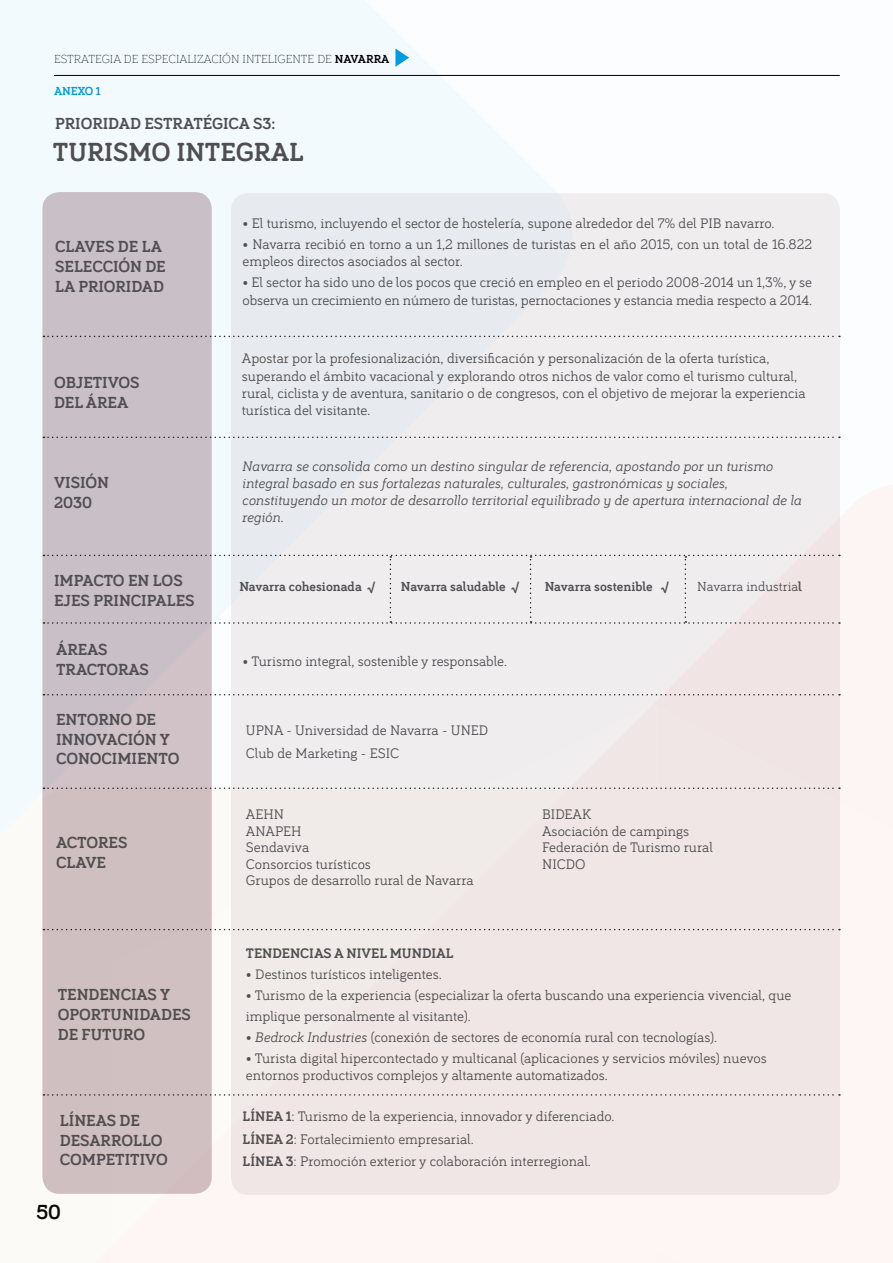
<style>
.page{position:relative;width:893px;height:1263px;background:#fff}
.page>*{position:absolute;margin:0;border:0;box-sizing:border-box;transform-origin:0 0}
.t1{font:700 27px "Bariol Serif";color:#4f4e50}
.t2{font:700 21px "Bariol Serif";color:#000}
.t3{font:700 16.5px/19.8px "Bariol Serif";color:#4f4e50}
.t4{font:14.25px/16.5px "Bariol Serif";color:#4f4e50}
.t5{font:italic 14.25px/17.1px "Bariol Serif";color:#4f4e50}
.t6{font:700 14.25px "Bariol Serif";color:#4f4e50}
.t7{font:700 13.5px "Bariol Serif";color:#4f4e50}
.t8{font:13.5px "Bariol Serif";color:#4f4e50}
.t9{font:300 12px "Bariol Serif";color:#000}
.t10{font:700 12px "Bariol Serif";color:#009cde}
.s1{font-weight:700}
.s2{font-style:italic}
</style>
<div class="page">
<svg style="left:0;top:0;width:573px;height:834px;fill:#f3fafd"></svg>
<svg style="left:1px;top:800px;width:35px;height:34px"></svg>
<div style="left:840px;top:485px;width:53px;height:220px;background:#fdf4f4"></div>
<svg style="left:95px;top:1247px;width:16px;height:16px"></svg>
<div style="left:656px;top:788px;width:237px;height:475px;background:#fdf6f5"></div>
<div style="left:231px;top:193px;width:609px;height:1002px;background:#f0eaee;border-radius:17px"></div>
<div style="left:42px;top:192px;width:170px;height:1002px;background:#c9bfc6;border-radius:17px"></div>
<svg style="left:43px;top:336px;width:797px;height:1px"></svg>
<svg style="left:43px;top:437px;width:797px;height:1px"></svg>
<svg style="left:43px;top:694px;width:797px;height:1px"></svg>
<svg style="left:43px;top:705px;width:839px;height:119px"></svg>
<svg style="left:43px;top:929px;width:797px;height:1px"></svg>
<svg style="left:43px;top:1094px;width:797px;height:2px"></svg>
<svg style="left:43px;top:555px;width:797px;height:69px"></svg>
<hr style="left:54px;top:75px;width:786px;height:1px;background:#000">
<svg style="left:395px;top:48px;width:14px;height:19px"></svg>
<p class="t9" style="left:54px;top:51px;width:337px">ESTRATEGIA DE ESPECIALIZACIÓN INTELIGENTE DE <span class="s1">NAVARRA</span></p>
<p class="t10" style="left:54px;top:83px;width:48px">ANEXO 1</p>
<p class="t3" style="left:55px;top:113px;width:222px">PRIORIDAD ESTRATÉGICA S3:</p>
<h1 class="t1" style="left:53px;top:133px;width:252px">TURISMO INTEGRAL</h1>
<p class="t3" style="left:55px;top:236px;width:112px">CLAVES DE LA<br>SELECCIÓN DE<br>LA PRIORIDAD</p>
<p class="t3" style="left:54px;top:371px;width:87px">OBJETIVOS<br>DEL ÁREA</p>
<p class="t3" style="left:54px;top:472px;width:56px">VISIÓN<br>2030</p>
<p class="t3" style="left:54px;top:570px;width:142px">IMPACTO EN LOS<br>EJES PRINCIPALES</p>
<p class="t3" style="left:56px;top:638px;width:94px">ÁREAS<br>TRACTORAS</p>
<p class="t3" style="left:56px;top:708px;width:125px">ENTORNO DE<br>INNOVACIÓN Y<br>CONOCIMIENTO</p>
<p class="t3" style="left:56px;top:832px;width:73px">ACTORES<br>CLAVE</p>
<p class="t3" style="left:58px;top:984px;width:135px">TENDENCIAS Y<br>OPORTUNIDADES<br>DE FUTURO</p>
<p class="t3" style="left:60px;top:1110px;width:109px">LÍNEAS DE<br>DESARROLLO<br>COMPETITIVO</p>
<h2 class="t2" style="left:36px;top:1197px;width:26px">50</h2>
<p class="t4" style="left:243px;top:214px;width:533px">• El turismo, incluyendo el sector de hostelería, supone alrededor del 7% del PIB navarro.</p>
<p class="t4" style="left:243px;top:235px;width:571px;line-height:17.1px">• Navarra recibió en torno a un 1,2 millones de turistas en el año 2015, con un total de 16.822 empleos directos asociados al sector.</p>
<p class="t4" style="left:243px;top:273px;width:571px;line-height:17.1px">• El sector ha sido uno de los pocos que creció en empleo en el periodo 2008-2014 un 1,3%, y se observa un crecimiento en número de turistas, pernoctaciones y estancia media respecto a 2014.</p>
<p class="t4" style="left:242px;top:349px;width:565px;line-height:17.1px">Apostar por la profesionalización, diversificación y personalización de la oferta turística, superando el ámbito vacacional y explorando otros nichos de valor como el turismo cultural, rural, ciclista y de aventura, sanitario o de congresos, con el objetivo de mejorar la experiencia turística del visitante.</p>
<p class="t5" style="left:243px;top:456px;width:561px">Navarra se consolida como un destino singular de referencia, apostando por un turismo integral basado en sus fortalezas naturales, culturales, gastronómicas y sociales, constituyendo un motor de desarrollo territorial equilibrado y de apertura internacional de la región.</p>
<p class="t7" style="left:239px;top:577px;width:137px">Navarra cohesionada √</p>
<p class="t7" style="left:401px;top:577px;width:120px">Navarra saludable √</p>
<p class="t7" style="left:545px;top:577px;width:126px">Navarra sostenible √</p>
<p class="t8" style="left:697px;top:577px;width:106px">Navarra industria<span class="s1">l</span></p>
<p class="t4" style="left:243px;top:652px;width:266px">• Turismo integral, sostenible y responsable.</p>
<p class="t4" style="left:246px;top:718px;width:244px;line-height:22.5px">UPNA - Universidad de Navarra - UNED<br>Club de Marketing - ESIC</p>
<p class="t4" style="left:246px;top:805px;width:229px">AEHN<br>ANAPEH<br>Sendaviva<br>Consorcios turísticos<br>Grupos de desarrollo rural de Navarra</p>
<p class="t4" style="left:542px;top:805px;width:172px">BIDEAK<br>Asociación de campings<br>Federación de Turismo rural<br>NICDO</p>
<p class="t6" style="left:246px;top:943px;width:209px">TENDENCIAS A NIVEL MUNDIAL</p>
<p class="t4" style="left:246px;top:965px;width:197px">• Destinos turísticos inteligentes.</p>
<p class="t4" style="left:246px;top:983px;width:547px;line-height:21px">• Turismo de la experiencia (especializar la oferta buscando una experiencia vivencial, que implique personalmente al visitante).</p>
<p class="t4" style="left:246px;top:1028px;width:473px">• <span class="s2">Bedrock Industries</span> (conexión de sectores de economía rural con tecnologías).</p>
<p class="t4" style="left:246px;top:1048px;width:522px;line-height:17.1px">• Turista digital hipercontectado y multicanal (aplicaciones y servicios móviles) nuevos entornos productivos complejos y altamente automatizados.</p>
<p class="t4" style="left:243px;top:1104px;width:373px;line-height:22.5px"><span class="s1">LÍNEA 1</span>: Turismo de la experiencia, innovador y diferenciado.<br><span class="s1">LÍNEA 2</span>: Fortalecimiento empresarial.<br><span class="s1">LÍNEA 3</span>: Promoción exterior y colaboración interregional.</p>
</div>
